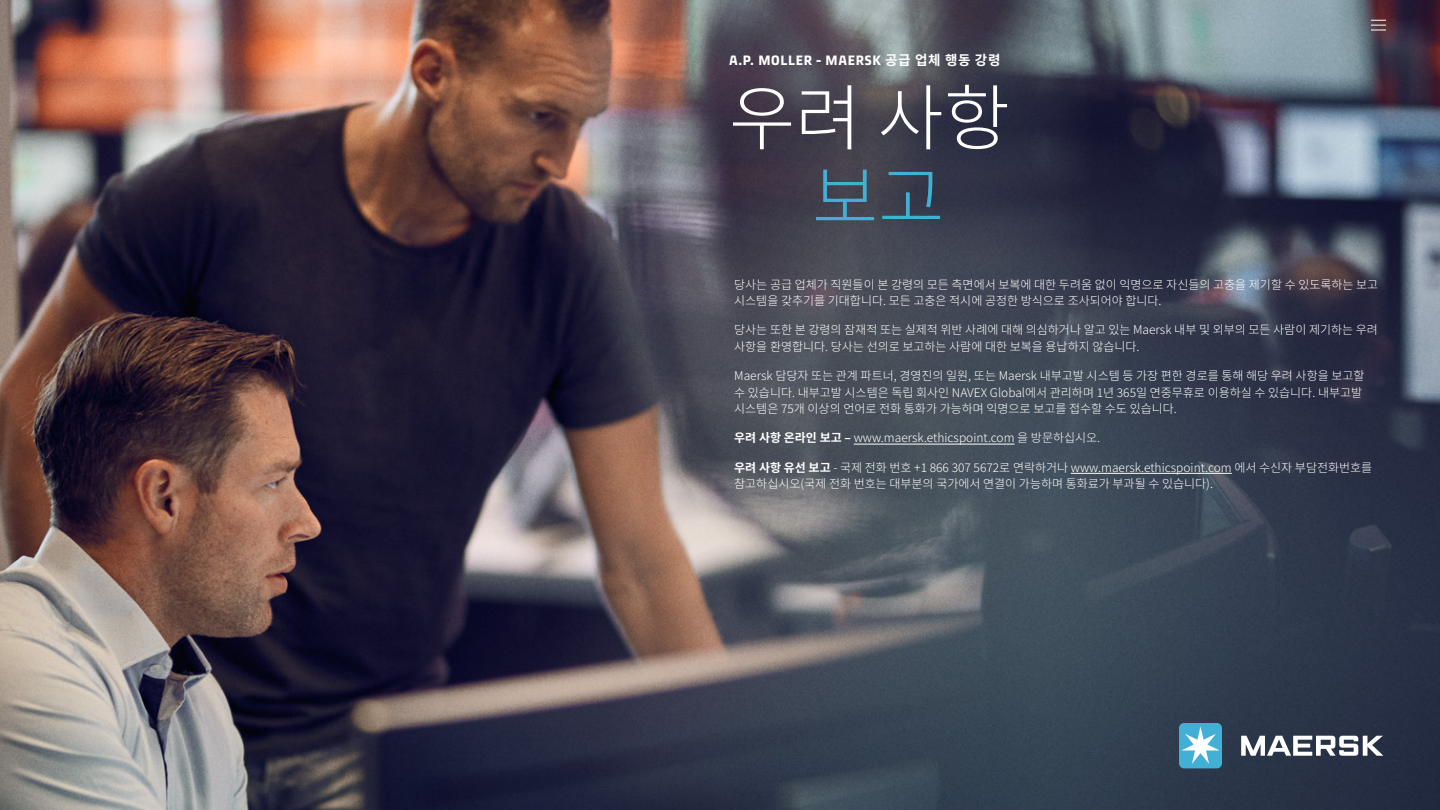
<style>
.page{position:relative;width:1440px;height:810px;background:#fff}
.page>*{position:absolute;margin:0;border:0;box-sizing:border-box;transform-origin:0 0}
.t1{font:300 72px "Source Han Sans KR";color:#fff}
.t2{font:300 72px "Source Han Sans KR";color:#42b0d5}
.t3{font:700 13.5px "Maersk Headline";letter-spacing:.05em;color:#fff}
.t4{font:300 12px/16.5px "Source Han Sans KR";color:#fff}
.s1{font-family:"Source Han Sans KR"}
.s2{font-weight:700}
</style>
<div class="page">
<img style="left:0;top:0;width:1440px;height:810px">
<svg style="left:1241px;top:736px;width:142px;height:20px"></svg>
<div style="left:1179px;top:723px;width:43px;height:45px;background:#42b0d5;border-radius:5px"></div>
<svg style="left:1181px;top:726px;width:39px;height:38px"></svg>
<svg style="left:1371px;top:20px;width:15px;height:11px"></svg>
<hr style="left:854px;top:444px;width:161px;height:1px;background:#fff">
<hr style="left:1071px;top:473px;width:161px;height:1px;background:#fff">
<p class="t3" style="left:729px;top:49px;width:273px">A.P. MOLLER - MAERSK <span class="s1">공급 업체 행동 강령</span></p>
<h1 class="t1" style="left:729px;top:77px;width:282px">우려 사항</h1>
<h1 class="t2" style="left:812px;top:157px;width:134px">보고</h1>
<p class="t4" style="left:734px;top:276px;width:646px">당사는 공급 업체가 직원들이 본 강령의 모든 측면에서 보복에 대한 두려움 없이 익명으로 자신들의 고충을 제기할 수 있도록하는 보고 시스템을 갖추기를 기대합니다. 모든 고충은 적시에 공정한 방식으로 조사되어야 합니다.</p>
<p class="t4" style="left:734px;top:322px;width:645px">당사는 또한 본 강령의 잠재적 또는 실제적 위반 사례에 대해 의심하거나 알고 있는 Maersk 내부 및 외부의 모든 사람이 제기하는 우려 사항을 환영합니다. 당사는 선의로 보고하는 사람에 대한 보복을 용납하지 않습니다.</p>
<p class="t4" style="left:734px;top:368px;width:632px">Maersk 담당자 또는 관계 파트너, 경영진의 일원, 또는 Maersk 내부고발 시스템 등 가장 편한 경로를 통해 해당 우려 사항을 보고할 수 있습니다. 내부고발 시스템은 독립 회사인 NAVEX Global에서 관리하며 1년 365일 연중무휴로 이용하실 수 있습니다. 내부고발 시스템은 75개 이상의 언어로 전화 통화가 가능하며 익명으로 보고를 접수할 수도 있습니다.</p>
<p class="t4" style="left:734px;top:430px;width:367px"><span class="s2">우려 사항 온라인 보고 –</span> www.maersk.ethicspoint.com 을 방문하십시오.</p>
<p class="t4" style="left:734px;top:459px;width:640px"><span class="s2">우려 사항 유선 보고</span> - 국제 전화 번호 +1 866 307 5672로 연락하거나 www.maersk.ethicspoint.com 에서 수신자 부담전화번호를 참고하십시오(국제 전화 번호는 대부분의 국가에서 연결이 가능하며 통화료가 부과될 수 있습니다).</p>
</div>
